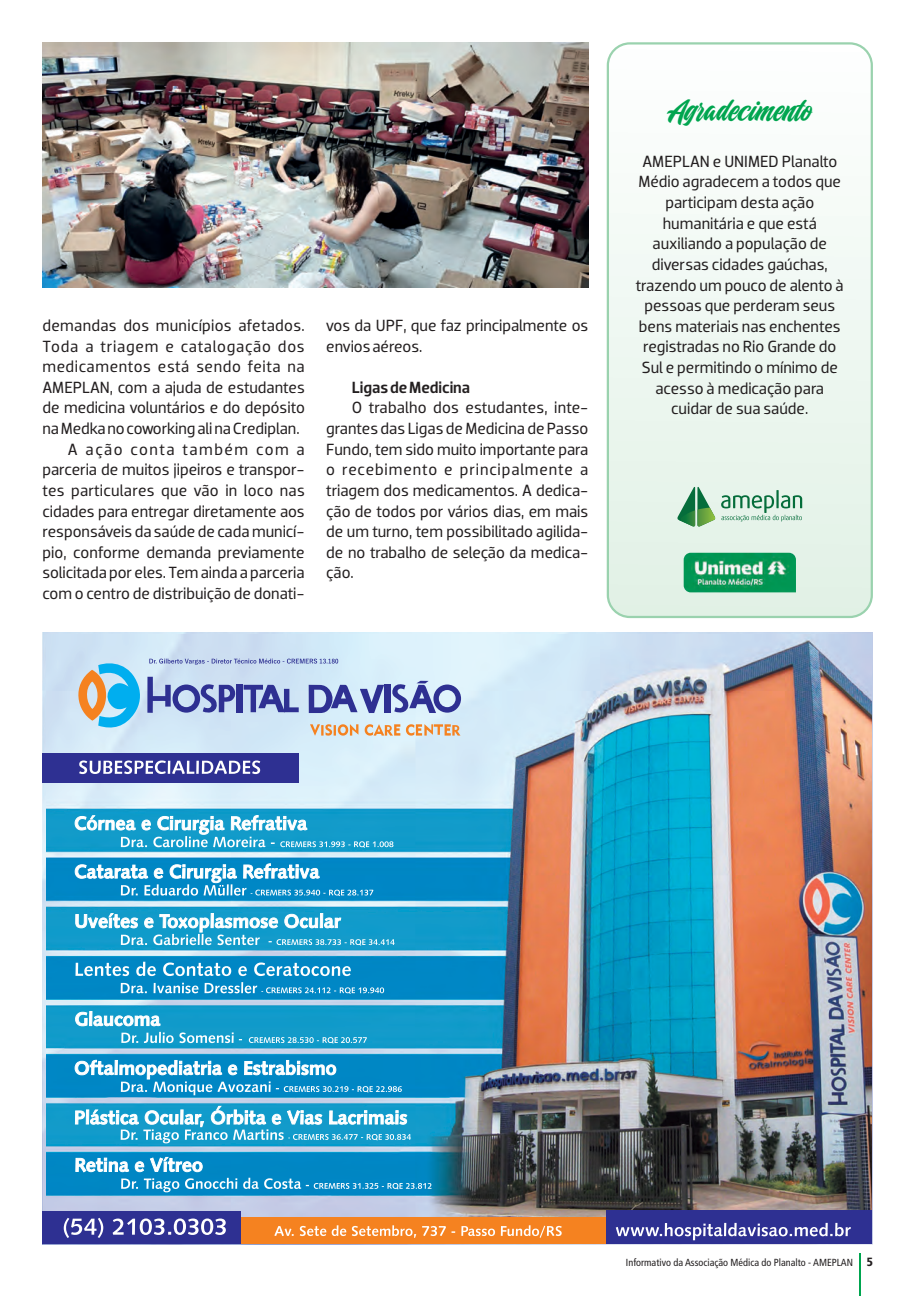
<style>
.page{position:relative;width:914px;height:1296px;background:#fff}
.page>*{position:absolute;margin:0;border:0;box-sizing:border-box;transform-origin:0 0}
.t1{font:27px "Coolkids Personal Use";color:#00a54f}
.t2{font:16.5px/20.5px "Dobra";color:#231f20}
.t3{font:16.5px "Dobra";letter-spacing:.02em;color:#231f20}
.t4{font:16.5px "Dobra";letter-spacing:.035em;color:#231f20}
.t5{font:16.5px "Dobra";letter-spacing:.045em;color:#231f20}
.t6{font:16.5px "Dobra";letter-spacing:.09em;color:#231f20}
.t7{font:500 16.5px "Dobra";color:#231f20}
.t8{font:condensed 10.2px "Frutiger";color:#231f20}
.s1{font-weight:900;font-size:11.85px}
</style>
<div class="page">
<div style="left:608px;top:43px;width:263px;height:574px;background:linear-gradient(to right,#f0f8f2,#f0f8f2);border-radius:22px"></div>
<div style="left:606px;top:42px;width:266px;height:576px;border:2px solid #9ad2ae;border-radius:22px"></div>
<img style="left:47px;top:634px;width:824px;height:584px">
<svg style="left:75px;top:815px;width:318px;height:33px;background:#47b1d6"></svg>
<svg style="left:75px;top:1011px;width:85px;height:15px"></svg>
<svg style="left:121px;top:1032px;width:121px;height:11px"></svg>
<svg style="left:249px;top:1037px;width:118px;height:7px"></svg>
<div style="left:43px;top:753px;width:256px;height:29px;background:#2e3092"></div>
<svg style="left:75px;top:1157px;width:127px;height:15px"></svg>
<svg style="left:121px;top:1178px;width:310px;height:14px;background:#339ed0"></svg>
<svg style="left:75px;top:1106px;width:336px;height:37px"></svg>
<svg style="left:121px;top:982px;width:263px;height:12px;background:#3aa2d1"></svg>
<svg style="left:75px;top:913px;width:319px;height:63px;background:#4aaed6"></svg>
<svg style="left:75px;top:1060px;width:327px;height:35px"></svg>
<svg style="left:75px;top:863px;width:298px;height:33px"></svg>
<div style="left:43px;top:1218px;width:828px;height:26px;background:#f58220"></div>
<div style="left:606px;top:1210px;width:265px;height:34px;background:#2e3092"></div>
<div style="left:43px;top:1211px;width:198px;height:33px;background:#2e3092"></div>
<svg style="left:64px;top:1218px;width:162px;height:20px"></svg>
<svg style="left:615px;top:1223px;width:235px;height:17px"></svg>
<svg style="left:274px;top:1225px;width:287px;height:13px"></svg>
<svg style="left:71px;top:659px;width:390px;height:77px;background:#b0c3db"></svg>
<svg style="left:79px;top:760px;width:181px;height:14px"></svg>
<hr style="left:859px;top:1253px;width:1px;height:43px;background:#00a54f">
<svg style="left:677px;top:487px;width:38px;height:40px;background:#83b78f"></svg>
<svg style="left:721px;top:490px;width:81px;height:32px;background:#b3d4c2"></svg>
<img style="left:683px;top:553px;width:113px;height:39px">
<img style="left:42px;top:42px;width:546px;height:246px">
<p class="t3" style="left:42px;top:319px;width:264px">demandas dos municípios afetados.</p>
<p class="t5" style="left:42px;top:340px;width:264px">Toda a triagem e catalogação dos</p>
<p class="t4" style="left:42px;top:361px;width:264px">medicamentos está sendo feita na</p>
<p class="t2" style="left:42px;top:379px;width:264px">AMEPLAN, com a ajuda de estudantes</p>
<p class="t2" style="left:42px;top:399px;width:264px">de medicina voluntários e do depósito</p>
<p class="t2" style="left:42px;top:420px;width:258px">naMedkanocoworkingalinaCrediplan.</p>
<p class="t6" style="left:68px;top:443px;width:238px">A ação conta também com a</p>
<p class="t2" style="left:42px;top:461px;width:264px">parceria de muitos jipeiros e transpor-</p>
<p class="t2" style="left:42px;top:482px;width:264px">tes particulares que vão in loco nas</p>
<p class="t2" style="left:42px;top:502px;width:264px">cidades para entregar diretamente aos</p>
<p class="t2" style="left:42px;top:523px;width:264px">responsáveis da saúde de cada municí-</p>
<p class="t2" style="left:42px;top:544px;width:264px">pio, conforme demanda previamente</p>
<p class="t2" style="left:42px;top:564px;width:264px">solicitada por eles. Tem ainda a parceria</p>
<p class="t2" style="left:42px;top:585px;width:264px">com o centro de distribuição de donati-</p>
<p class="t2" style="left:326px;top:317px;width:263px">vos da UPF, que faz principalmente os enviosaéreos.</p>
<p class="t7" style="left:352px;top:381px;width:120px">LigasdeMedicina</p>
<p class="t2" style="left:326px;top:399px;width:264px;text-align:justify;text-indent:26px">O trabalho dos estudantes, inte&shy;grantes das Ligas de Medicina de Passo Fundo, tem sido muito importante para o recebimento e principalmente a triagem dos medicamentos. A dedica&shy;ção de todos por vários dias, em mais de um turno, tem possibilitado agilida&shy;de no trabalho de seleção da medica&shy;ção.</p>
<h1 class="t1" style="left:668px;top:100px;width:144px">Agradecimento</h1>
<p class="t2" style="left:636px;top:153px;width:209px;text-align:center">AMEPLAN e UNIMED Planalto<br>Médio agradecem a todos que participam desta ação humanitária e que está auxiliando a população de diversas cidades gaúchas, trazendo um pouco de alento à pessoas que perderam seus bens materiais nas enchentes registradas no Rio Grande do<br>Sul e permitindo o mínimo de acesso à medicação para cuidar de sua saúde.</p>
<p class="t8" style="left:626px;top:1259px;width:248px">Informativo da Associação Médica do Planalto - AMEPLAN <span class="s1">5</span></p>
</div>
